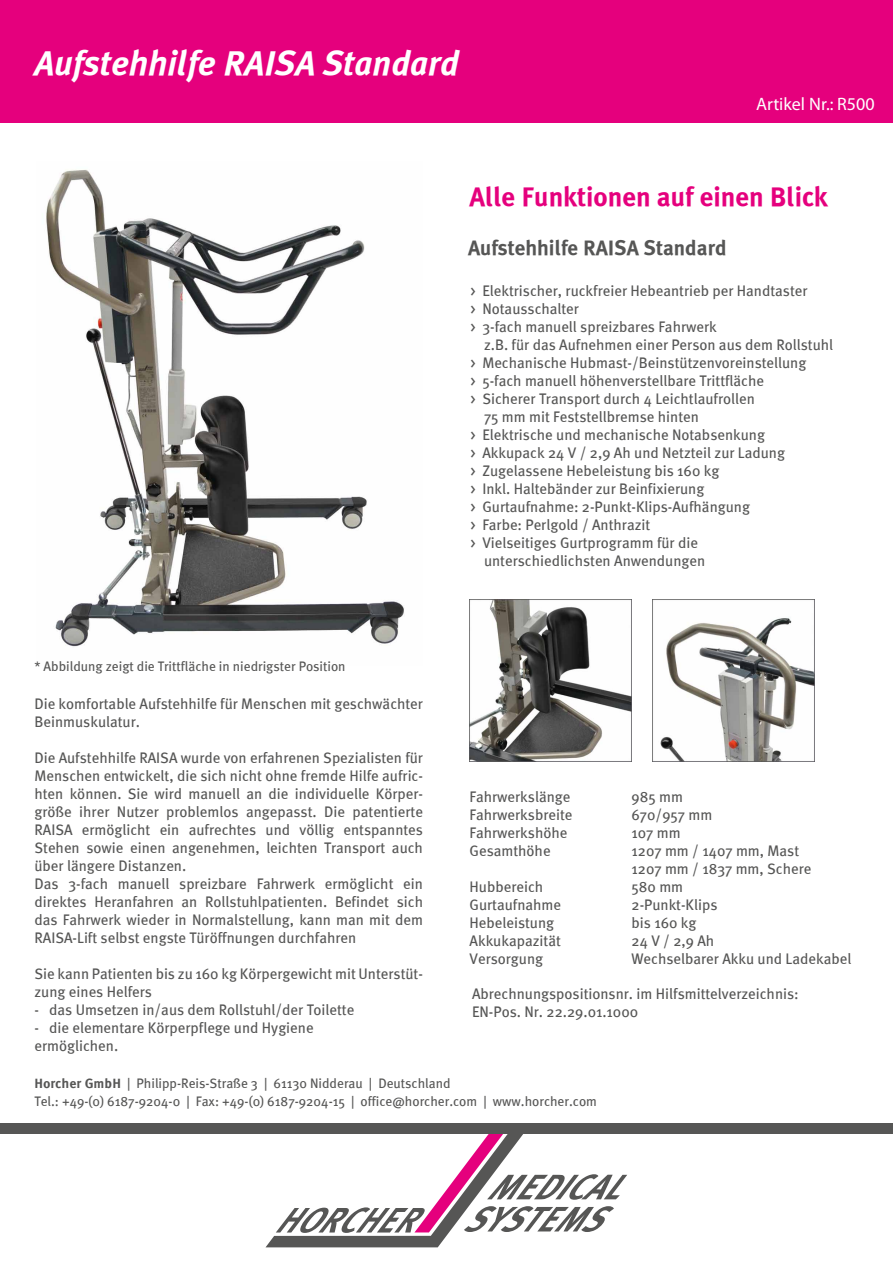
<style>
.page{position:relative;width:893px;height:1263px;background:#fff}
.page>*{position:absolute;margin:0;border:0;box-sizing:border-box;transform-origin:0 0}
.t1{font:italic 700 34.5px "Meta Plus";color:#fff}
.t2{font:27px "Meta Plus Bold Roman";color:#e5007d}
.t3{font:21px "Meta Plus Bold Roman";color:#565655}
.t4{font:18px "Myriad Pro";color:#fff}
.t5{font:15px/18px "Meta Book Roman";color:#565655}
.t6{font:13.5px/18px "Meta Book Roman";color:#565655}
.s1{font-family:"Meta Corr CE";font-weight:700}
</style>
<div class="page">
<div style="left:0;top:0;width:893px;height:123px;background:#e5007d"></div>
<svg style="left:265px;top:1133px;width:362px;height:114px"></svg>
<div style="left:0;top:1123px;width:893px;height:10px;background:#565655"></div>
<img style="left:46px;top:169px;width:358px;height:478px">
<img style="left:469px;top:600px;width:162px;height:162px">
<img style="left:652px;top:600px;width:162px;height:162px">
<h1 class="t1" style="left:34px;top:43px;width:426px">Aufstehhilfe RAISA Standard</h1>
<p class="t4" style="left:756px;top:92px;width:120px">Artikel Nr.: R500</p>
<p class="t6" style="left:34px;top:657px;width:313px">* Abbildung zeigt die Trittfläche in niedrigster Position</p>
<p class="t5" style="left:34px;top:694px;width:390px">Die komfortable Aufstehhilfe für Menschen mit geschwächter<br>Beinmuskulatur.</p>
<p class="t5" style="left:34px;top:748px;width:390px">Die Aufstehhilfe RAISA wurde von erfahrenen Spezialisten für Menschen entwickelt, die sich nicht ohne fremde Hilfe aufric&shy;hten können. Sie wird manuell an die individuelle Körper&shy;größe ihrer Nutzer problemlos angepasst. Die patentierte RAISA ermöglicht ein aufrechtes und völlig entspanntes Stehen sowie einen angenehmen, leichten Transport auch über längere Distanzen.<br>Das 3-fach manuell spreizbare Fahrwerk ermöglicht ein direktes Heranfahren an Rollstuhlpatienten. Befindet sich das Fahrwerk wieder in Normalstellung, kann man mit dem RAISA-Lift selbst engste Türöffnungen durchfahren</p>
<p class="t5" style="left:34px;top:964px;width:390px">Sie kann Patienten bis zu 160 kg Körpergewicht mit Unterstüt&shy;zung eines Helfers</p>
<p class="t5" style="left:34px;top:1000px;width:321px">- das Umsetzen in/aus dem Rollstuhl/der Toilette</p>
<p class="t5" style="left:34px;top:1018px;width:281px">- die elementare Körperpflege und Hygiene ermöglichen.</p>
<h2 class="t2" style="left:470px;top:181px;width:360px">Alle Funktionen auf einen Blick</h2>
<h3 class="t3" style="left:468px;top:236px;width:260px">Aufstehhilfe RAISA Standard</h3>
<p class="t5" style="left:470px;top:282px;width:338px">&gt; Elektrischer, ruckfreier Hebeantrieb per Handtaster &gt; Notausschalter<br>&gt; 3-fach manuell spreizbares Fahrwerk</p>
<p class="t5" style="left:484px;top:336px;width:351px">z.B. für das Aufnehmen einer Person aus dem Rollstuhl</p>
<p class="t5" style="left:470px;top:354px;width:337px">&gt; Mechanische Hubmast-/Beinstützenvoreinstellung</p>
<p class="t5" style="left:470px;top:372px;width:295px">&gt; 5-fach manuell höhenverstellbare Trittfläche</p>
<p class="t5" style="left:470px;top:390px;width:286px">&gt; Sicherer Transport durch 4 Leichtlaufrollen</p>
<p class="t5" style="left:484px;top:408px;width:216px">75 mm mit Feststellbremse hinten</p>
<p class="t5" style="left:470px;top:426px;width:296px">&gt; Elektrische und mechanische Notabsenkung</p>
<p class="t5" style="left:470px;top:444px;width:316px">&gt; Akkupack 24 V / 2,9 Ah und Netzteil zur Ladung</p>
<p class="t5" style="left:470px;top:462px;width:250px">&gt; Zugelassene Hebeleistung bis 160 kg</p>
<p class="t5" style="left:470px;top:480px;width:235px">&gt; Inkl. Haltebänder zur Beinfixierung</p>
<p class="t5" style="left:470px;top:498px;width:281px">&gt; Gurtaufnahme: 2-Punkt-Klips-Aufhängung</p>
<p class="t5" style="left:470px;top:516px;width:181px">&gt; Farbe: Perlgold / Anthrazit</p>
<p class="t5" style="left:470px;top:534px;width:229px">&gt; Vielseitiges Gurtprogramm für die</p>
<p class="t5" style="left:484px;top:552px;width:223px">unterschiedlichsten Anwendungen</p>
<p class="t5" style="left:469px;top:788px;width:102px">Fahrwerkslänge</p>
<p class="t5" style="left:631px;top:788px;width:53px">985 mm</p>
<p class="t5" style="left:469px;top:806px;width:104px">Fahrwerksbreite</p>
<p class="t5" style="left:631px;top:806px;width:82px">670/957 mm</p>
<p class="t5" style="left:469px;top:824px;width:99px">Fahrwerkshöhe</p>
<p class="t5" style="left:631px;top:824px;width:51px">107 mm</p>
<p class="t5" style="left:469px;top:842px;width:83px">Gesamthöhe</p>
<p class="t5" style="left:631px;top:842px;width:181px">1207 mm / 1407 mm, Mast<br>1207 mm / 1837 mm, Schere</p>
<p class="t5" style="left:469px;top:878px;width:75px">Hubbereich</p>
<p class="t5" style="left:631px;top:878px;width:53px">580 mm</p>
<p class="t5" style="left:469px;top:896px;width:93px">Gurtaufnahme</p>
<p class="t5" style="left:631px;top:896px;width:87px">2-Punkt-Klips</p>
<p class="t5" style="left:469px;top:914px;width:86px">Hebeleistung</p>
<p class="t5" style="left:631px;top:914px;width:66px">bis 160 kg</p>
<p class="t5" style="left:469px;top:932px;width:93px">Akkukapazität</p>
<p class="t5" style="left:631px;top:932px;width:84px">24 V / 2,9 Ah</p>
<p class="t5" style="left:469px;top:950px;width:75px">Versorgung</p>
<p class="t5" style="left:631px;top:950px;width:221px">Wechselbarer Akku und Ladekabel</p>
<p class="t5" style="left:472px;top:985px;width:328px">Abrechnungspositionsnr. im Hilfsmittelverzeichnis:<br>EN-Pos. Nr. 22.29.01.1000</p>
<p class="t6" style="left:34px;top:1074px;width:564px"><span class="s1">Horcher GmbH</span> | Philipp-Reis-Straße 3 | 61130 Nidderau | Deutschland<br>Tel.: +49-(0) 6187-9204-0 | Fax: +49-(0) 6187-9204-15 | office@horcher.com | www.horcher.com</p>
</div>
